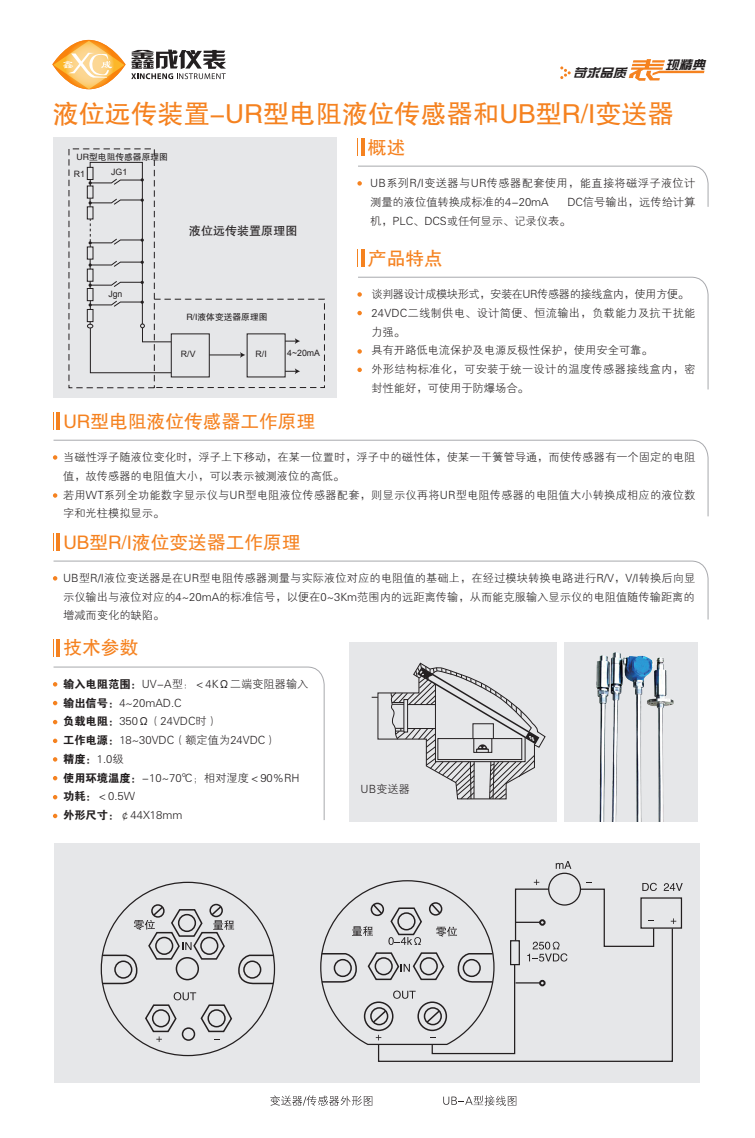
<style>
.page{position:relative;width:755px;height:1138px;background:#fff}
.page>*{position:absolute;margin:0;border:0;box-sizing:border-box;transform-origin:0 0}
.t1{font:26.25px "FZHTJW GB1 0";color:#f58220}
.t2{font:18.75px "FZHTJW GB1 0";color:#f58220}
.t3{font:12px "FZHTJW GB1 0";color:#231f20}
.t4{font:italic 12px "FZZYJW GB1 0";color:#231f20;scale:1.11 1}
.t5{font:11.25px/18.8px "FZXH1 JW GB1 0";color:#231f20}
.t6{font:11.25px/18.8px "FZXH1 JW GB1 0";letter-spacing:.03em;color:#231f20}
.t7{font:8.75px "FZHTJW GB1 0";color:#231f20}
.t8{font:8.75px "Arial";color:#231f20}
.s1{font-family:"FZDHTJW GB1 0"}
</style>
<div class="page">
<div style="left:53px;top:138px;width:283px;height:260px;background:#e6e7e9"></div>
<hr style="left:361px;top:138px;width:4px;height:18px;background:#f58220">
<svg style="left:357px;top:138px;width:1px;height:18px"></svg>
<svg style="left:357px;top:165px;width:351px;height:42px"></svg>
<svg style="left:358px;top:276px;width:350px;height:114px"></svg>
<hr style="left:361px;top:249px;width:4px;height:18px;background:#f58220">
<svg style="left:357px;top:249px;width:1px;height:18px"></svg>
<svg style="left:357px;top:292px;width:5px;height:5px"></svg>
<svg style="left:357px;top:311px;width:5px;height:4px"></svg>
<svg style="left:357px;top:349px;width:5px;height:5px"></svg>
<svg style="left:357px;top:367px;width:5px;height:5px"></svg>
<svg style="left:53px;top:439px;width:655px;height:78px"></svg>
<hr style="left:56px;top:412px;width:4px;height:18px;background:#f58220">
<svg style="left:53px;top:412px;width:1px;height:18px"></svg>
<svg style="left:53px;top:455px;width:4px;height:4px"></svg>
<svg style="left:53px;top:493px;width:4px;height:4px"></svg>
<svg style="left:53px;top:560px;width:655px;height:60px"></svg>
<hr style="left:56px;top:533px;width:4px;height:17px;background:#f58220">
<svg style="left:53px;top:533px;width:1px;height:17px"></svg>
<svg style="left:53px;top:576px;width:4px;height:4px"></svg>
<div style="left:349px;top:642px;width:207px;height:179px;background:#e6e7e9"></div>
<div style="left:564px;top:642px;width:133px;height:179px;background:#e6e7e9"></div>
<svg style="left:53px;top:666px;width:272px;height:154px"></svg>
<hr style="left:56px;top:639px;width:4px;height:17px;background:#f58220">
<svg style="left:53px;top:639px;width:1px;height:17px"></svg>
<svg style="left:53px;top:682px;width:4px;height:4px"></svg>
<svg style="left:53px;top:700px;width:4px;height:5px"></svg>
<svg style="left:53px;top:719px;width:4px;height:5px"></svg>
<svg style="left:53px;top:738px;width:4px;height:5px"></svg>
<svg style="left:53px;top:757px;width:4px;height:4px"></svg>
<svg style="left:53px;top:776px;width:4px;height:4px"></svg>
<svg style="left:53px;top:795px;width:4px;height:4px"></svg>
<svg style="left:53px;top:813px;width:4px;height:5px"></svg>
<svg style="left:372px;top:662px;width:174px;height:137px"></svg>
<svg style="left:87px;top:162px;width:238px;height:226px"></svg>
<svg style="left:560px;top:66px;width:10px;height:13px"></svg>
<svg style="left:628px;top:59px;width:76px;height:22px"></svg>
<svg style="left:53px;top:41px;width:71px;height:48px"></svg>
<svg style="left:131px;top:50px;width:95px;height:29px"></svg>
<img style="left:597px;top:652px;width:76px;height:169px">
<div style="left:54px;top:843px;width:645px;height:239px;background:#e6e7e9"></div>
<div style="left:209px;top:903px;width:14px;height:14px;border:2px solid #231f20;border-radius:50%"></div>
<svg style="left:101px;top:904px;width:174px;height:80px"></svg>
<svg style="left:145px;top:992px;width:88px;height:49px"></svg>
<svg style="left:663px;top:883px;width:19px;height:7px"></svg>
<svg style="left:556px;top:861px;width:15px;height:7px"></svg>
<svg style="left:671px;top:918px;width:5px;height:5px"></svg>
<svg style="left:378px;top:928px;width:295px;height:134px"></svg>
<div style="left:640px;top:897px;width:42px;height:31px;border:1px solid #231f20"></div>
<svg style="left:579px;top:881px;width:78px;height:66px"></svg>
<div style="left:548px;top:872px;width:33px;height:33px;border:1px solid #231f20;border-radius:50%"></div>
<svg style="left:320px;top:879px;width:247px;height:175px"></svg>
<div style="left:539px;top:979px;width:6px;height:7px;border:2px solid #231f20;border-radius:50%"></div>
<svg style="left:270px;top:1095px;width:102px;height:10px"></svg>
<svg style="left:443px;top:1095px;width:73px;height:10px"></svg>
<p class="t4" style="left:573px;top:66px;width:53px">苛求品质</p>
<p class="t4" style="left:665px;top:58px;width:41px">现精典</p>
<h1 class="t1" style="left:52px;top:99px;width:623px">液位远传装置-UR型电阻液位传感器和UB型R/I变送器</h1>
<p class="t7" style="left:77px;top:152px;width:93px">UR型电阻传感器原理图</p>
<p class="t8" style="left:74px;top:168px;width:13px">R1</p>
<p class="t8" style="left:111px;top:166px;width:18px">JG1</p>
<p class="t3" style="left:189px;top:224px;width:110px">液位远传装置原理图</p>
<p class="t8" style="left:108px;top:288px;width:16px">Jgn</p>
<p class="t7" style="left:186px;top:312px;width:83px">R/I液体变送器原理图</p>
<p class="t8" style="left:181px;top:348px;width:16px">R/V</p>
<p class="t8" style="left:256px;top:348px;width:13px">R/I</p>
<p class="t8" style="left:287px;top:347px;width:34px">4~20mA</p>
<h2 class="t2" style="left:368px;top:137px;width:39px">概述</h2>
<p class="t6" style="left:370px;top:174px;width:327px">UB系列R/I变送器与UR传感器配套使用，能直接将磁浮子液位计测量的液位值转换成标准的4-20mA</p>
<p class="t5" style="left:370px;top:193px;width:327px;text-indent:197px">DC信号输出，远传给计算机，PLC、DCS或任何显示、记录仪表。</p>
<h2 class="t2" style="left:368px;top:248px;width:76px">产品特点</h2>
<p class="t5" style="left:371px;top:285px;width:326px">谈判器设计成模块形式，安装在UR传感器的接线盒内，使用方便。<br>24VDC二线制供电、设计简便、恒流输出，负载能力及抗干扰能力强。<br>具有开路低电流保护及电源反极性保护，使用安全可靠。<br>外形结构标准化，可安装于统一设计的温度传感器接线盒内，密封性能好，可使用于防爆场合。</p>
<h2 class="t2" style="left:63px;top:411px;width:253px">UR型电阻液位传感器工作原理</h2>
<p class="t5" style="left:63px;top:448px;width:634px">当磁性浮子随液位变化时，浮子上下移动，在某一位置时，浮子中的磁性体，使某一干簧管导通，而使传感器有一个固定的电阻值，故传感器的电阻值大小，可以表示被测液位的高低。<br>若用WT系列全功能数字显示仪与UR型电阻液位传感器配套，则显示仪再将UR型电阻传感器的电阻值大小转换成相应的液位数字和光柱模拟显示。</p>
<h2 class="t2" style="left:63px;top:531px;width:239px">UB型R/I液位变送器工作原理</h2>
<p class="t5" style="left:63px;top:569px;width:634px;text-align:justify">UB型R/I液位变送器是在UR型电阻传感器测量与实际液位对应的电阻值的基础上，在经过模块转换电路进行R/V，V/I转换后向显示仪输出与液位对应的4~20mA的标准信号，以便在0~3Km范围内的远距离传输，从而能克服输入显示仪的电阻值随传输距离的增减而变化的缺陷。</p>
<h2 class="t2" style="left:63px;top:637px;width:77px">技术参数</h2>
<p class="t5" style="left:63px;top:675px;width:247px"><span class="s1">输入电阻范围：</span>UV-A型：＜4KΩ二端变阻器输入<span class="s1">输出信号：</span>4~20mAD.C<br><span class="s1">负载电阻：</span>350Ω（24VDC时）<br><span class="s1">工作电源：</span>18~30VDC（额定值为24VDC）<br><span class="s1">精度：</span>1.0级<br><span class="s1">使用环境温度：</span>-10~70℃；相对湿度＜90%RH<span class="s1">功耗：</span>＜0.5W<br><span class="s1">外形尺寸：</span>￠44X18mm</p>
<p class="t5" style="left:361px;top:780px;width:51px">UB变送器</p>
</div>
